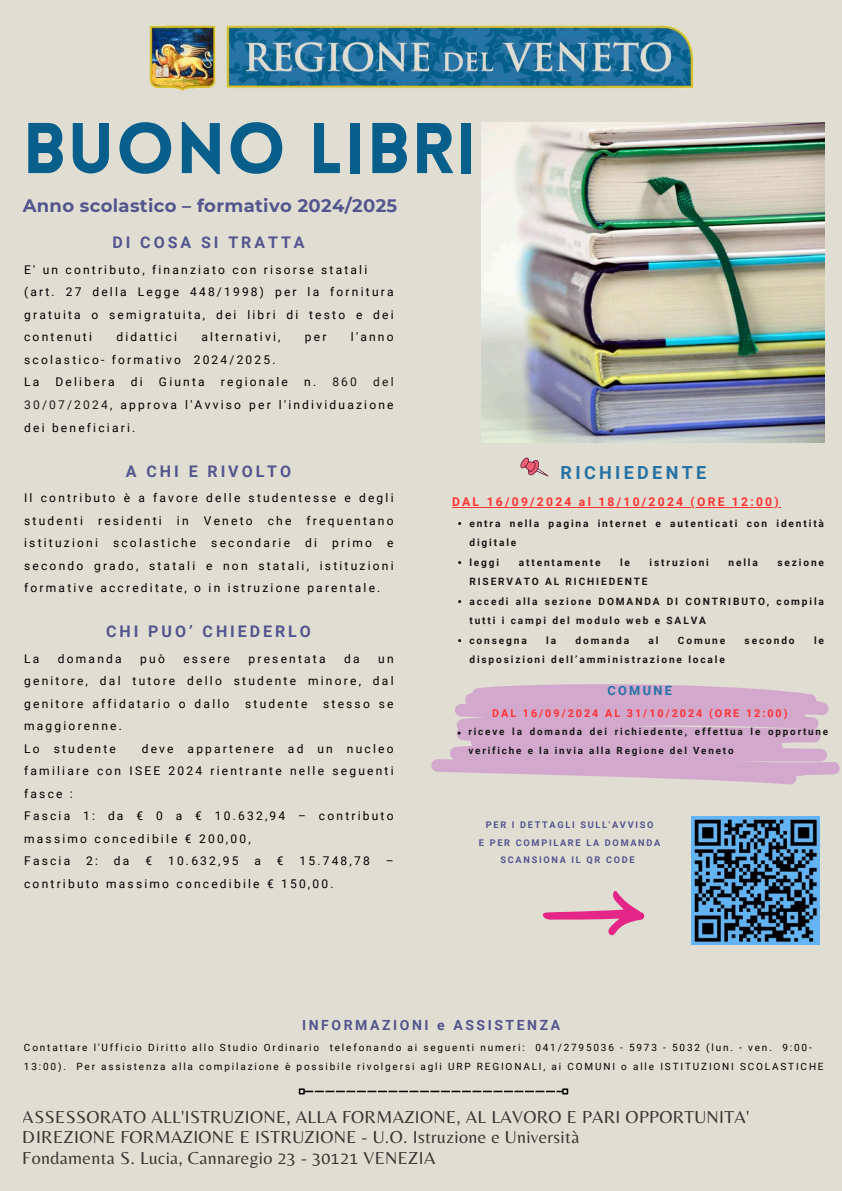
<style>
.page{position:relative;width:842px;height:1191px;background:#fff}
.page>*{position:absolute;margin:0;border:0;box-sizing:border-box;transform-origin:0 0}
.t1{font:900 70px "Lovelo";letter-spacing:.02em;color:#095f8c}
.t2{font:18px/20.2px "Belleza";letter-spacing:.02em;color:#000}
.t3{font:700 18px "Montserrat";letter-spacing:.02em;color:#53558d}
.t4{font:700 18px "Roboto";letter-spacing:.185em;color:#2672a4}
.t5{font:700 16px "Roboto";letter-spacing:.185em;color:#53558d}
.t6{font:700 14px "Roboto";letter-spacing:.185em;color:#53558d}
.t7{font:700 12.7px "Roboto";letter-spacing:.185em;color:#2672a4}
.t8{font:700 12.1px "Roboto";letter-spacing:.185em;color:#ff3131}
.t9{font:12px/22.5px "Roboto";letter-spacing:.185em;color:#000}
.t10{font:12px "Roboto";color:#181817}
.t11{font:700 10.8px "Roboto";letter-spacing:.185em;color:#ff3131}
.t12{font:700 10.1px/19.5px "Roboto";letter-spacing:.185em;color:#181817}
.t13{font:10px/18.8px "Roboto";letter-spacing:.185em;color:#000}
.t14{font:700 9.9px/18.8px "Roboto";letter-spacing:.185em;color:#181817}
.t15{font:700 9.2px/17.4px "Roboto";letter-spacing:.185em;color:#53558d;text-align:center}
.s1{color:#181817}
.s2{color:#000}
</style>
<div class="page">
<div style="left:0;top:0;width:842px;height:1190px;background:#e0ded3"></div>
<img style="left:481px;top:122px;width:343px;height:321px">
<svg style="left:299px;top:1088px;width:269px;height:6px"></svg>
<hr style="left:452px;top:507px;width:329px;height:1px;background:#ff3131">
<svg style="left:520px;top:457px;width:29px;height:20px"></svg>
<img style="left:692px;top:816px;width:127px;height:127px">
<img style="left:149px;top:25px;width:545px;height:67px">
<svg style="left:431px;top:684px;width:409px;height:100px;fill:#d3a8cd"></svg>
<svg style="left:542px;top:891px;width:103px;height:44px"></svg>
<h1 class="t1" style="left:23px;top:120px;width:456px">BUONO LIBRI</h1>
<h2 class="t3" style="left:23px;top:195px;width:376px">Anno scolastico – formativo 2024/2025</h2>
<h3 class="t5" style="left:112px;top:233px;width:194px">DI COSA SI TRATTA</h3>
<p class="t9" style="left:24px;top:258px;width:371px">E' un contributo, finanziato con risorse statali (art. 27 della Legge 448/1998) per la fornitura gratuita o semigratuita, dei libri di testo e dei contenuti</p>
<p class="t9" style="left:116px;top:326px;width:62px">didattici</p>
<p class="t9" style="left:201px;top:326px;width:81px">alternativi,</p>
<p class="t9" style="left:305px;top:326px;width:23px">per</p>
<p class="t9" style="left:351px;top:326px;width:44px">l'anno</p>
<p class="t9" style="left:24px;top:348px;width:253px">scolastico- formativo 2024/2025.<br>La</p>
<p class="t9" style="left:24px;top:371px;width:371px;text-align:justify;text-indent:349px"><span class="s1">del 30/07/2024</span>, approva l'Avviso per l'individuazione dei beneficiari.</p>
<h3 class="t5" style="left:126px;top:461px;width:167px">A CHI E RIVOLTO</h3>
<p class="t9" style="left:24px;top:486px;width:371px">Il contributo è a favore delle studentesse e degli studenti</p>
<p class="t9" style="left:56px;top:371px;width:61px">Delibera</p>
<p class="t9" style="left:131px;top:371px;width:13px">di</p>
<p class="t9" style="left:159px;top:371px;width:47px">Giunta</p>
<p class="t9" style="left:221px;top:371px;width:68px">regionale</p>
<p class="t10" style="left:304px;top:375px;width:54px"><span class="s2">n.</span> 860</p>
<p class="t9" style="left:98px;top:509px;width:65px">residenti</p>
<p class="t9" style="left:177px;top:509px;width:13px">in</p>
<p class="t9" style="left:204px;top:509px;width:50px">Veneto</p>
<p class="t9" style="left:268px;top:509px;width:25px">che</p>
<p class="t9" style="left:307px;top:509px;width:88px">frequentano</p>
<p class="t9" style="left:24px;top:531px;width:75px">istituzioni</p>
<p class="t9" style="left:113px;top:531px;width:85px">scolastiche</p>
<p class="t9" style="left:211px;top:531px;width:80px">secondarie</p>
<p class="t9" style="left:305px;top:531px;width:13px">di</p>
<p class="t9" style="left:332px;top:531px;width:41px">primo</p>
<p class="t9" style="left:24px;top:531px;width:371px;text-align:justify;text-indent:363px">e secondo grado, statali e non statali, istituzioni formative accreditate, o in istruzione parentale.</p>
<h3 class="t5" style="left:106px;top:622px;width:206px">CHI PUO’ CHIEDERLO</h3>
<p class="t9" style="left:24px;top:647px;width:17px">La</p>
<p class="t9" style="left:58px;top:647px;width:65px">domanda</p>
<p class="t9" style="left:140px;top:647px;width:26px">può</p>
<p class="t9" style="left:183px;top:647px;width:48px">essere</p>
<p class="t9" style="left:248px;top:647px;width:79px">presentata</p>
<p class="t9" style="left:344px;top:647px;width:17px">da</p>
<p class="t9" style="left:24px;top:647px;width:371px;text-align:justify;text-indent:354px">un genitore, dal tutore dello studente minore, dal genitore affidatario o dallo</p>
<p class="t9" style="left:245px;top:692px;width:64px">studente</p>
<p class="t9" style="left:323px;top:692px;width:72px">stesso se</p>
<p class="t9" style="left:24px;top:714px;width:99px">maggiorenne.<br>Lo studente</p>
<p class="t9" style="left:24px;top:737px;width:371px;text-indent:118px">deve appartenere ad un nucleo familiare con ISEE 2024 rientrante nelle seguenti fasce :<br>Fascia 1: da € 0 a € 10.632,94 – contributo massimo concedibile € 200,00,<br>Fascia</p>
<p class="t9" style="left:86px;top:849px;width:13px">2:</p>
<p class="t9" style="left:114px;top:849px;width:17px">da</p>
<p class="t9" style="left:145px;top:849px;width:8px">€</p>
<p class="t9" style="left:168px;top:849px;width:72px">10.632,95</p>
<p class="t9" style="left:254px;top:849px;width:8px">a</p>
<p class="t9" style="left:277px;top:849px;width:8px">€</p>
<p class="t9" style="left:299px;top:849px;width:72px">15.748,78</p>
<p class="t9" style="left:386px;top:849px;width:9px">–</p>
<p class="t9" style="left:24px;top:872px;width:311px">contributo massimo concedibile € 150,00.</p>
<h2 class="t4" style="left:561px;top:462px;width:147px">RICHIEDENTE</h2>
<p class="t8" style="left:452px;top:495px;width:328px">DAL 16/09/2024 al 18/10/2024 (ORE 12:00)</p>
<p class="t12" style="left:469px;top:513px;width:356px">entra nella pagina internet e autenticati con identità digitale<br>leggi</p>
<p class="t12" style="left:519px;top:552px;width:83px">attentamente</p>
<p class="t12" style="left:620px;top:552px;width:12px">le</p>
<p class="t12" style="left:649px;top:552px;width:61px">istruzioni</p>
<p class="t12" style="left:728px;top:552px;width:31px">nella</p>
<p class="t12" style="left:777px;top:552px;width:48px">sezione</p>
<p class="t12" style="left:469px;top:572px;width:356px">RISERVATO AL RICHIEDENTE<br>accedi alla sezione DOMANDA DI CONTRIBUTO, compila tutti i campi del modulo web e SALVA<br>consegna</p>
<p class="t12" style="left:546px;top:630px;width:11px">la</p>
<p class="t12" style="left:575px;top:630px;width:55px">domanda</p>
<p class="t12" style="left:649px;top:630px;width:11px">al</p>
<p class="t12" style="left:678px;top:630px;width:49px">Comune</p>
<p class="t12" style="left:745px;top:630px;width:52px">secondo</p>
<p class="t12" style="left:814px;top:630px;width:12px">le</p>
<p class="t12" style="left:469px;top:650px;width:257px">disposizioni dell’amministrazione locale</p>
<p class="t7" style="left:607px;top:683px;width:66px">COMUNE</p>
<p class="t11" style="left:492px;top:706px;width:297px">DAL 16/09/2024 AL 31/10/2024 (ORE 12:00)</p>
<p class="t14" style="left:468px;top:722px;width:361px">riceve la domanda dei richiedente, effettua le opportune verifiche e la invia alla Regione del Veneto</p>
<p class="t15" style="left:479px;top:816px;width:183px">PER I DETTAGLI SULL'AVVISO<br>E PER COMPILARE LA DOMANDA<br>SCANSIONA IL QR CODE</p>
<p class="t6" style="left:302px;top:1016px;width:260px">INFORMAZIONI e ASSISTENZA</p>
<p class="t13" style="left:24px;top:1038px;width:801px">Contattare l'Ufficio Diritto allo Studio Ordinario telefonando ai seguenti numeri: 041/2795036 - 5973 - 5032 (lun. - ven. 9:00-<br>13:00). Per assistenza alla compilazione è possibile rivolgersi agli URP REGIONALI, ai COMUNI o alle ISTITUZIONI SCOLASTICHE</p>
<h2 class="t2" style="left:23px;top:1106px;width:728px">ASSESSORATO ALL'ISTRUZIONE, ALLA FORMAZIONE, AL LAVORO E PARI OPPORTUNITA'<br>DIREZIONE FORMAZIONE E ISTRUZIONE - U.O. Istruzione e Università<br>Fondamenta S. Lucia, Cannaregio 23 - 30121 VENEZIA</h2>
</div>
